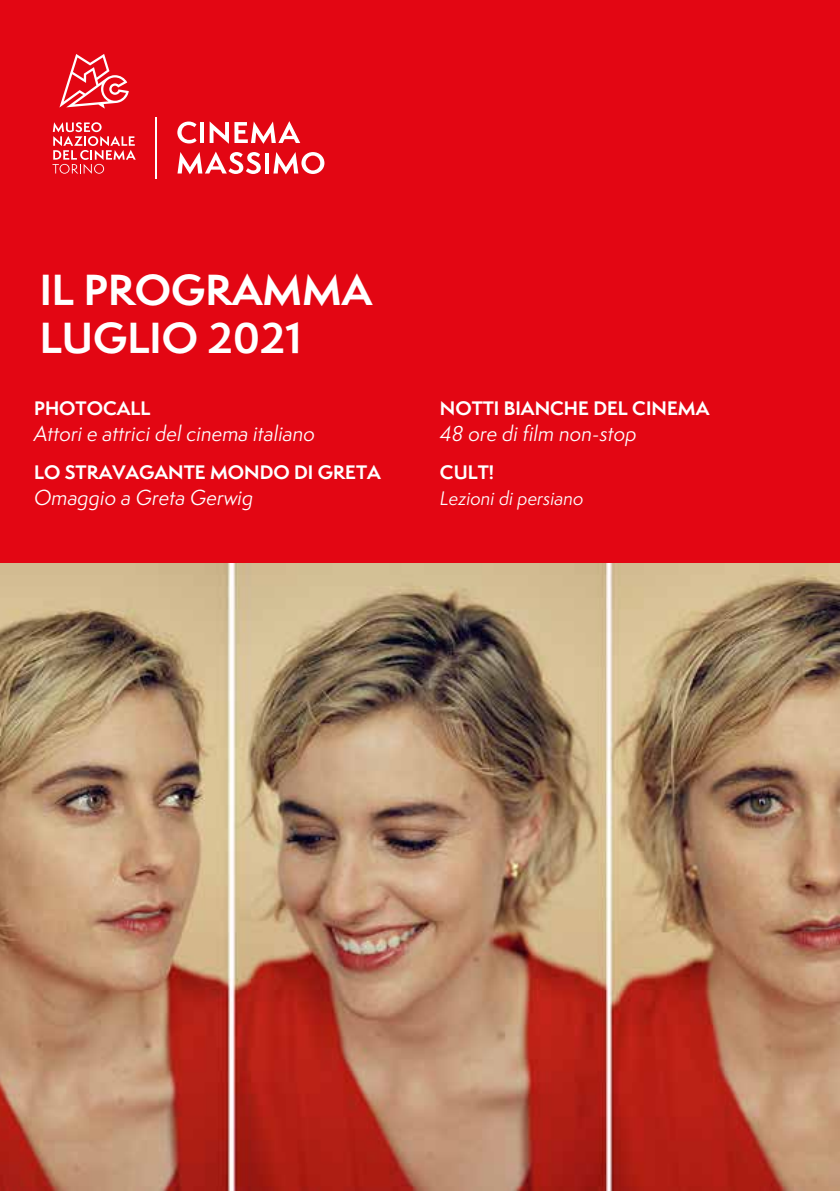
<style>
.page{position:relative;width:840px;height:1191px;background:#fff}
.page>*{position:absolute;margin:0;border:0;box-sizing:border-box;transform-origin:0 0}
.t1{font:700 40px/48px "Semplicita Pro";color:#fff}
.t2{font:italic 20px "Semplicita Pro";color:#fff}
.t3{font:700 18px "Semplicita Pro";color:#fff}
.t4{font:italic 18px "Semplicita Pro";color:#fff}
</style>
<div class="page">
<div style="left:0;top:0;width:839px;height:565px;background:#e30613"></div>
<svg style="left:59px;top:54px;width:70px;height:55px"></svg>
<svg style="left:52px;top:122px;width:84px;height:52px"></svg>
<hr style="left:155px;top:117px;width:1px;height:62px;background:#fff">
<svg style="left:177px;top:122px;width:19px;height:21px"></svg>
<hr style="left:200px;top:122px;width:4px;height:21px;background:#fff">
<svg style="left:209px;top:121px;width:91px;height:23px"></svg>
<svg style="left:177px;top:152px;width:84px;height:22px"></svg>
<hr style="left:265px;top:152px;width:4px;height:21px;background:#fff">
<svg style="left:273px;top:152px;width:51px;height:22px"></svg>
<img style="left:0;top:563px;width:839px;height:628px">
<h1 class="t1" style="left:40px;top:265px;width:334px">IL PROGRAMMA<br>LUGLIO 2021</h1>
<p class="t3" style="left:34px;top:395px;width:118px">PHOTOCALL</p>
<p class="t2" style="left:34px;top:420px;width:282px">Attori e attrici del cinema italiano</p>
<p class="t3" style="left:34px;top:458px;width:348px">LO STRAVAGANTE MONDO DI GRETA</p>
<p class="t2" style="left:34px;top:483px;width:221px">Omaggio a Greta Gerwig</p>
<p class="t3" style="left:439px;top:395px;width:271px">NOTTI BIANCHE DEL CINEMA</p>
<p class="t2" style="left:439px;top:420px;width:198px">48 ore di film non-stop</p>
<p class="t3" style="left:439px;top:458px;width:56px">CULT!</p>
<p class="t4" style="left:439px;top:485px;width:145px">Lezioni di persiano</p>
</div>
